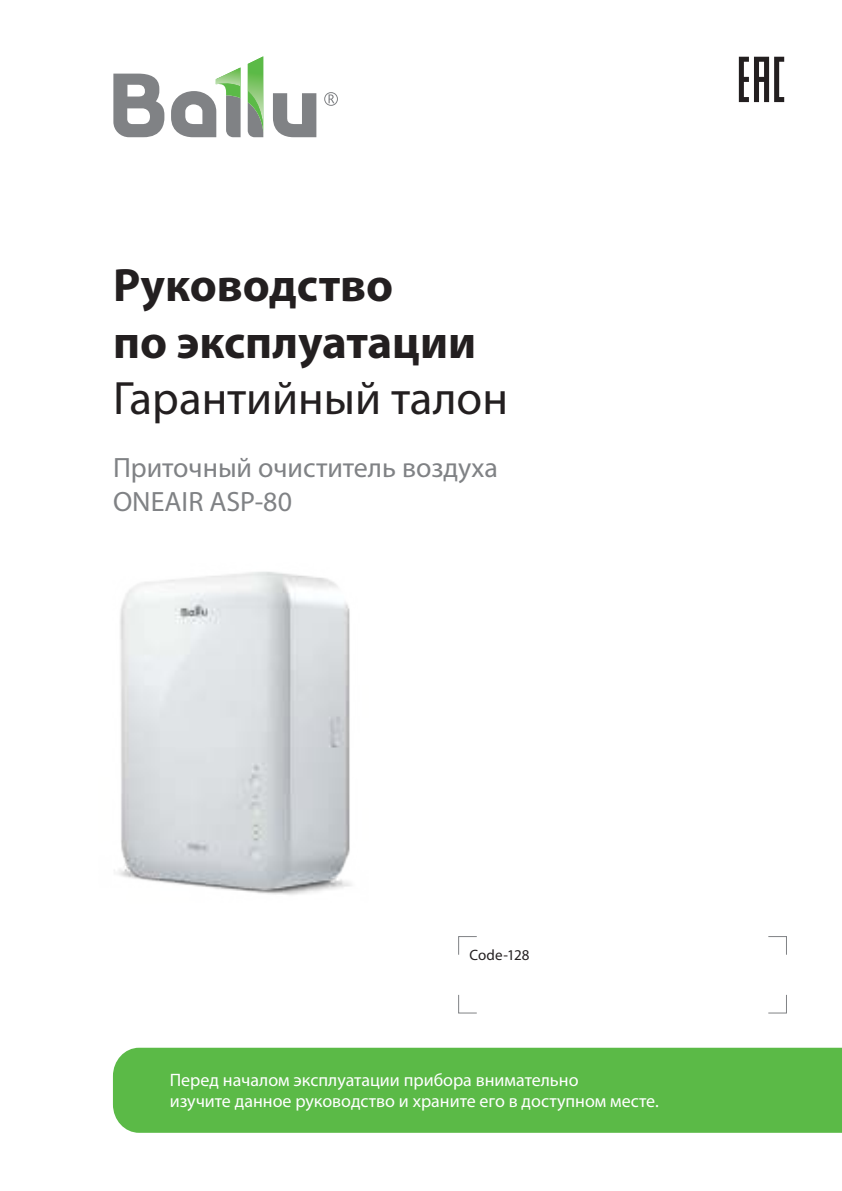
<style>
.page{position:relative;width:842px;height:1191px;background:#fff}
.page>*{position:absolute;margin:0;border:0;box-sizing:border-box;transform-origin:0 0}
.t1{font:700 47px/56.4px "Myriad Pro";color:#231f20}
.t2{font:47px "Myriad Pro";color:#231f20}
.t3{font:28px/33.6px "Myriad Pro";color:#808285}
.t4{font:18px/21.6px "Myriad Pro";color:#fff}
.t5{font:15px "Myriad Pro";color:#231f20}
</style>
<div class="page">
<div style="left:113px;top:1047px;width:729px;height:85px;background:#5bba47"></div>
<svg style="left:458px;top:936px;width:19px;height:19px"></svg>
<svg style="left:768px;top:994px;width:19px;height:20px"></svg>
<svg style="left:458px;top:994px;width:19px;height:20px"></svg>
<svg style="left:768px;top:936px;width:19px;height:19px"></svg>
<svg style="left:113px;top:56px;width:203px;height:81px"></svg>
<img style="left:248px;top:56px;width:15px;height:72px">
<img style="left:216px;top:67px;width:25px;height:19px">
<svg style="left:324px;top:92px;width:14px;height:14px"></svg>
<img style="left:114px;top:571px;width:238px;height:324px">
<svg style="left:739px;top:57px;width:45px;height:45px"></svg>
<h1 class="t1" style="left:113px;top:259px;width:365px">Руководство<br>по эксплуатации</h1>
<h1 class="t2" style="left:113px;top:374px;width:397px">Гарантийный талон</h1>
<h2 class="t3" style="left:113px;top:451px;width:386px">Приточный очиститель воздуха<br>ONEAIR ASP-80</h2>
<p class="t5" style="left:469px;top:947px;width:62px">Code-128</p>
<p class="t4" style="left:170px;top:1069px;width:491px">Перед началом эксплуатации прибора внимательно<br>изучите данное руководство и храните его в доступном месте.</p>
</div>
